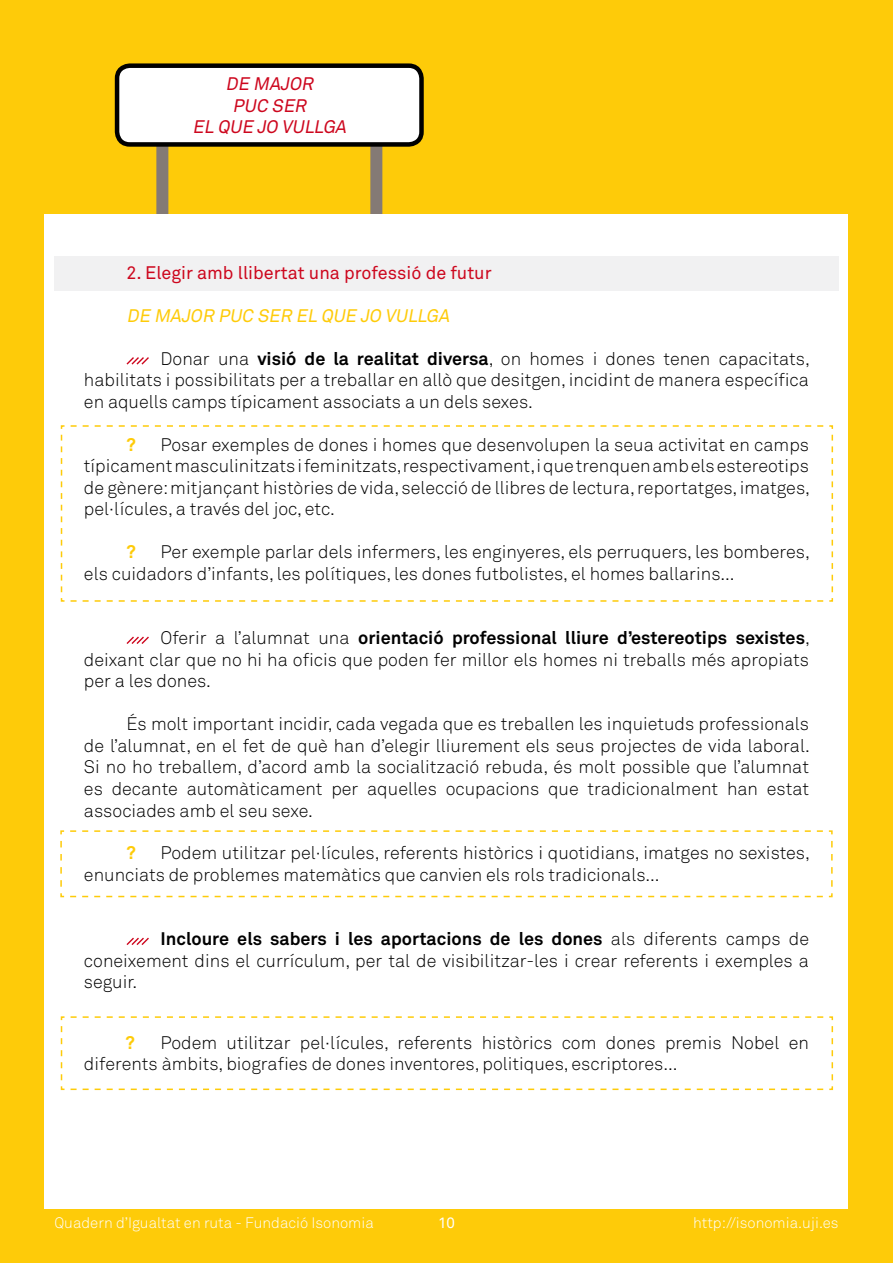
<style>
.page{position:relative;width:893px;height:1263px;background:#fecb09}
.page>*{position:absolute;margin:0;border:0;box-sizing:border-box;transform-origin:0 0}
.t1{font:300 18px/21.6px "Akkurat";color:#000;text-align:justify}
.t2{font:18px "Akkurat";color:#cd071e}
.t3{font:italic 18px/21.6px "Akkurat";color:#cd071e;text-align:center}
.t4{font:italic 18px "Akkurat";color:#fecb09}
.t5{font:700 18px "Akkurat";color:#fecb09}
.t6{font:300 15px "Akkurat";color:#fff}
.t7{font:15px "Akkurat";color:#fff}
.s1{font-weight:700}
</style>
<div class="page">
<div style="left:156px;top:143px;width:12px;height:133px;background:#847a75"></div>
<div style="left:370px;top:143px;width:12px;height:133px;background:#847a75"></div>
<div style="left:45px;top:215px;width:803px;height:994px;background:#fff"></div>
<div style="left:54px;top:256px;width:785px;height:35px;background:#f0f0f1"></div>
<svg style="left:60px;top:425px;width:774px;height:177px"></svg>
<svg style="left:60px;top:830px;width:773px;height:68px"></svg>
<svg style="left:60px;top:1016px;width:774px;height:75px"></svg>
<div style="left:117px;top:66px;width:304px;height:78px;background:#fff;border-radius:13px"></div>
<div style="left:115px;top:63px;width:309px;height:84px;border:4px solid #000;border-radius:13px"></div>
<svg style="left:126px;top:357px;width:23px;height:8px"></svg>
<svg style="left:126px;top:636px;width:23px;height:8px"></svg>
<svg style="left:126px;top:937px;width:23px;height:8px"></svg>
<p class="t3" style="left:193px;top:73px;width:159px">DE MAJOR<br>PUC SER<br>EL QUE JO VULLGA</p>
<p class="t2" style="left:126px;top:261px;width:367px">2. Elegir amb llibertat una professió de futur</p>
<p class="t4" style="left:126px;top:304px;width:328px">DE MAJOR PUC SER EL QUE JO VULLGA</p>
<p class="t1" style="left:84px;top:347px;width:727px;text-indent:77px">Donar una <span class="s1">visió de la realitat diversa</span>, on homes i dones tenen capacitats, habilitats i possibilitats per a treballar en allò que desitgen, incidint de manera específica en aquells camps típicament associats a un dels sexes.</p>
<p class="t5" style="left:126px;top:433px;width:11px">?</p>
<p class="t1" style="left:84px;top:433px;width:727px;text-indent:77px">Posar exemples de dones i homes que desenvolupen la seua activitat en camps típicament masculinitzats i feminitzats, respectivament, i que trenquen amb els estereotips de gènere: mitjançant històries de vida, selecció de llibres de lectura, reportatges, imatges, pel·lícules, a través del joc, etc.</p>
<p class="t5" style="left:126px;top:541px;width:11px">?</p>
<p class="t1" style="left:84px;top:541px;width:727px;text-indent:77px">Per exemple parlar dels infermers, les enginyeres, els perruquers, les bomberes, els cuidadors d’infants, les polítiques, les dones futbolistes, el homes ballarins...</p>
<p class="t1" style="left:84px;top:627px;width:727px;text-indent:77px">Oferir a l’alumnat una <span class="s1">orientació professional lliure d’estereotips sexistes</span>, deixant clar que no hi ha oficis que poden fer millor els homes ni treballs més apropiats per a les dones.</p>
<p class="t1" style="left:84px;top:713px;width:727px;text-indent:43px">És molt important incidir, cada vegada que es treballen les inquietuds professionals de l’alumnat, en el fet de què han d’elegir lliurement els seus projectes de vida laboral.<br>Si no ho treballem, d’acord amb la socialització rebuda, és molt possible que l’alumnat es decante automàticament per aquelles ocupacions que tradicionalment han estat associades amb el seu sexe.</p>
<p class="t5" style="left:126px;top:842px;width:11px">?</p>
<p class="t1" style="left:84px;top:842px;width:727px;text-indent:77px">Podem utilitzar pel·lícules, referents històrics i quotidians, imatges no sexistes, enunciats de problemes matemàtics que canvien els rols tradicionals...</p>
<p class="t1" style="left:84px;top:928px;width:727px;text-indent:77px"><span class="s1">Incloure els sabers i les aportacions de les dones</span> als diferents camps de coneixement dins el currículum, per tal de visibilitzar-les i crear referents i exemples a seguir.</p>
<p class="t1" style="left:84px;top:1031px;width:726px;text-indent:77px">Podem utilitzar pel·lícules, referents històrics com dones premis Nobel en diferents àmbits, biografies de dones inventores, politiques, escriptores...</p>
<p class="t5" style="left:125px;top:1031px;width:11px">?</p>
<p class="t6" style="left:54px;top:1213px;width:321px">Quadern d’Igualtat en ruta - Fundació Isonomia</p>
<p class="t7" style="left:438px;top:1213px;width:18px">10</p>
<p class="t6" style="left:693px;top:1213px;width:147px">http://isonomia.uji.es</p>
</div>
